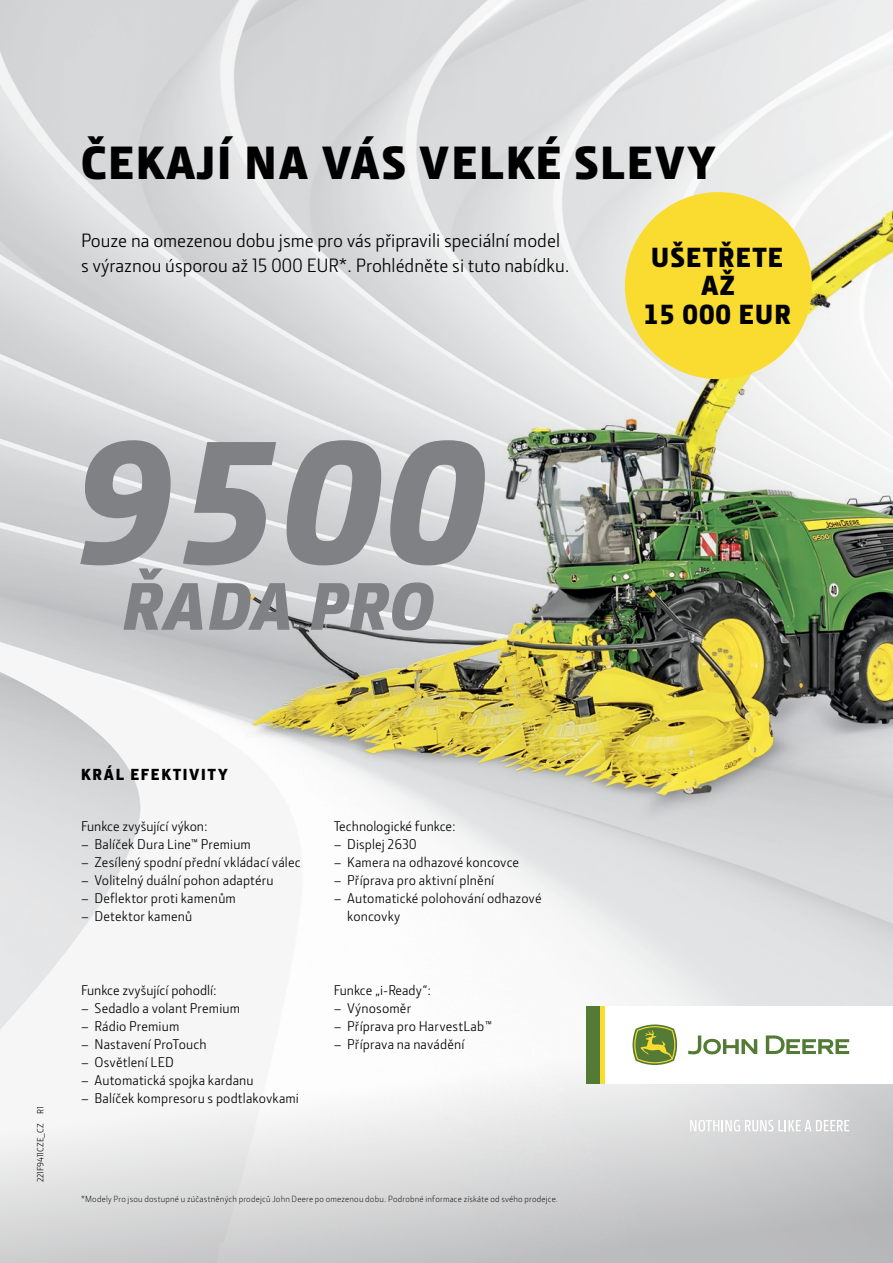
<style>
.page{position:relative;width:893px;height:1263px;background:#fff}
.page>*{position:absolute;margin:0;border:0;box-sizing:border-box;transform-origin:0 0}
.t1{font:italic 900 180px "Section";color:#808184}
.t2{font:italic 900 69px "Section";letter-spacing:.03em;color:#808184}
.t3{font:900 48px "Section";letter-spacing:.05em;color:#000}
.t4{font:900 28.5px/28.5px "Section";letter-spacing:.05em;color:#000;text-align:center}
.t5{font:19.5px/25.5px "JD Sans Pro";color:#000}
.t6{font:900 16.5px "Section";letter-spacing:.105em;color:#000}
.t7{font:14.25px/18px "JD Sans Pro";letter-spacing:.01em;color:#000}
.t8{font:300 9px "JD Sans Pro";letter-spacing:.025em;color:#000}
.t9{font:9px "JD Sans Pro";letter-spacing:.01em;color:#000}
</style>
<div class="page">
<img style="left:0;top:0;width:893px;height:1030px">
<svg style="left:0;top:1070px;width:893px;height:193px"></svg>
<img style="left:234px;top:182px;width:659px;height:651px">
<svg style="left:690px;top:1120px;width:159px;height:11px"></svg>
<div style="left:586px;top:1006px;width:307px;height:77px;background:#fff"></div>
<svg style="left:688px;top:1035px;width:161px;height:19px"></svg>
<svg style="left:633px;top:1024px;width:44px;height:41px;background:#8a9f4d"></svg>
<div style="left:586px;top:1006px;width:14px;height:77px;background:#537b35"></div>
<div style="left:600px;top:1006px;width:5px;height:77px;background:#f9dc2f"></div>
<img style="left:506px;top:211px;width:386px;height:289px">
<div style="left:625px;top:192px;width:187px;height:187px;background:#f9dc2f;border-radius:50%"></div>
<h3 class="t3" style="left:81px;top:132px;width:636px">ČEKAJÍ NA VÁS VELKÉ SLEVY</h3>
<h3 class="t5" style="left:81px;top:227px;width:490px">Pouze na omezenou dobu jsme pro vás připravili speciální model s výraznou úsporou až 15 000 EUR*. Prohlédněte si tuto nabídku.</h3>
<h1 class="t1" style="left:76px;top:387px;width:407px">9500</h1>
<h2 class="t2" style="left:123px;top:562px;width:312px">ŘADA PRO</h2>
<h3 class="t4" style="left:643px;top:242px;width:149px">UŠETŘETE<br>AŽ<br>15 000 EUR</h3>
<p class="t9" style="left:35px;top:1182px;width:77px;rotate:-90deg">221F9411CZE_CZ R1</p>
<p class="t6" style="left:81px;top:764px;width:148px">KRÁL EFEKTIVITY</p>
<p class="t7" style="left:81px;top:817px;width:128px">Funkce zvyšující výkon:</p>
<p class="t7" style="left:81px;top:835px;width:171px">– Balíček Dura Line™ Premium</p>
<p class="t7" style="left:81px;top:853px;width:221px">– Zesílený spodní přední vkládací válec</p>
<p class="t7" style="left:81px;top:871px;width:194px">– Volitelný duální pohon adaptéru</p>
<p class="t7" style="left:81px;top:889px;width:156px">– Deflektor proti kamenům</p>
<p class="t7" style="left:81px;top:907px;width:113px">– Detektor kamenů</p>
<p class="t7" style="left:81px;top:981px;width:137px">Funkce zvyšující pohodlí:</p>
<p class="t7" style="left:81px;top:999px;width:160px">– Sedadlo a volant Premium</p>
<p class="t7" style="left:81px;top:1017px;width:100px">– Rádio Premium</p>
<p class="t7" style="left:81px;top:1035px;width:127px">– Nastavení ProTouch</p>
<p class="t7" style="left:81px;top:1053px;width:94px">– Osvětlení LED</p>
<p class="t7" style="left:81px;top:1071px;width:174px">– Automatická spojka kardanu</p>
<p class="t7" style="left:81px;top:1089px;width:219px">– Balíček kompresoru s podtlakovkami</p>
<p class="t7" style="left:334px;top:817px;width:124px">Technologické funkce:</p>
<p class="t7" style="left:334px;top:835px;width:85px">– Displej 2630</p>
<p class="t7" style="left:334px;top:853px;width:187px">– Kamera na odhazové koncovce</p>
<p class="t7" style="left:334px;top:871px;width:162px">– Příprava pro aktivní plnění</p>
<p class="t7" style="left:347px;top:889px;width:196px;text-indent:-13px">– Automatické polohování odhazové koncovky</p>
<p class="t7" style="left:334px;top:981px;width:99px">Funkce „i-Ready“:</p>
<p class="t7" style="left:334px;top:999px;width:79px">– Výnosoměr</p>
<p class="t7" style="left:334px;top:1017px;width:160px">– Příprava pro HarvestLab™</p>
<p class="t7" style="left:334px;top:1035px;width:132px">– Příprava na navádění</p>
<p class="t8" style="left:81px;top:1193px;width:479px">*Modely Pro jsou dostupné u zúčastněných prodejců John Deere po omezenou dobu. Podrobné informace získáte od svého prodejce.</p>
</div>
